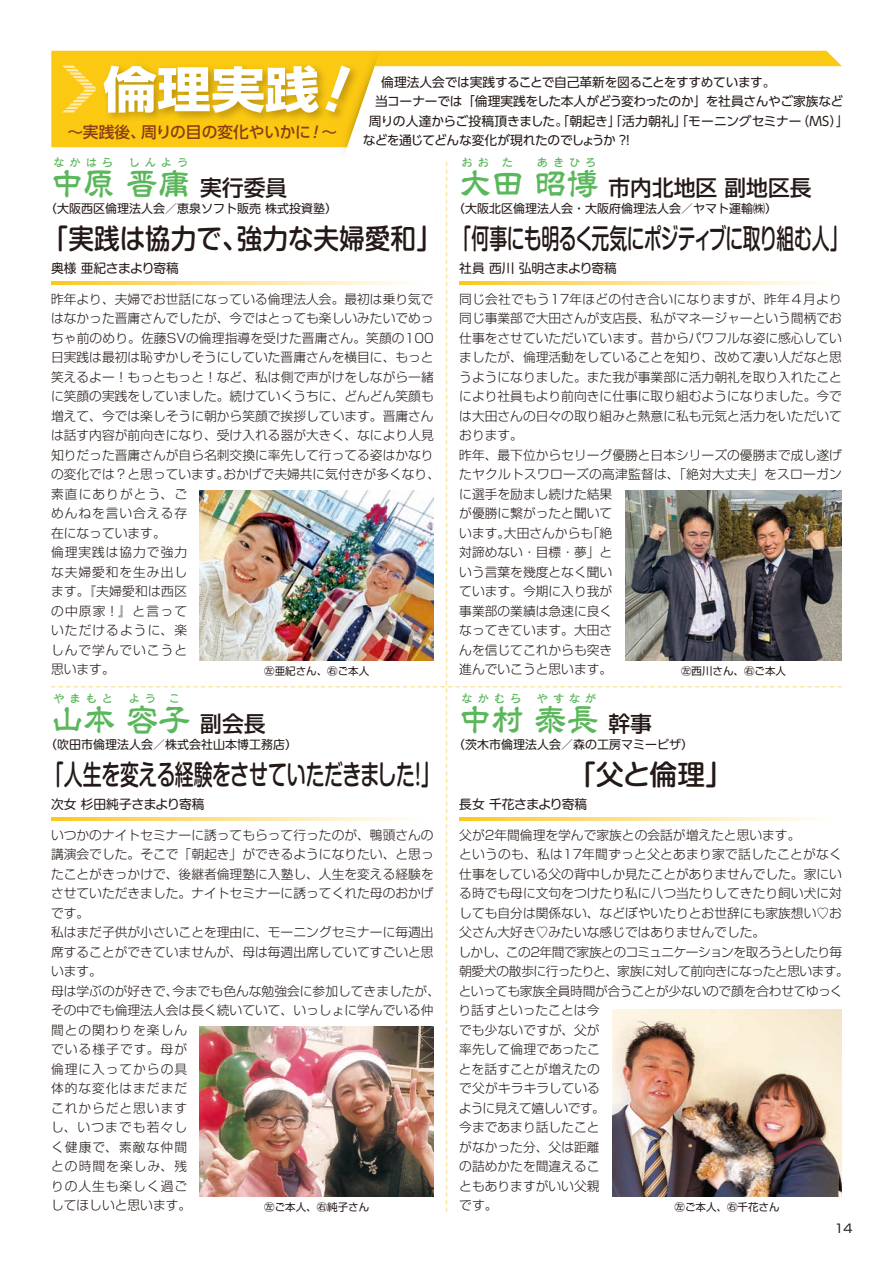
<style>
.page{position:relative;width:893px;height:1263px;background:#fff}
.page>*{position:absolute;margin:0;border:0;box-sizing:border-box;transform-origin:0 0}
.t1{font:700 49.05px "UD Shin Go Pr 6";color:#fff;scale:1.1 1}
.t2{font:500 32.25px "Reisho 101 Std";color:#5bb75b}
.t3{font:500 27.75px "Shin M Go Pr 6";letter-spacing:-.02em;color:#231916;scale:.93 1}
.t4{font:500 27.75px "Shin M Go Pr 6";letter-spacing:-.02em;color:#231916;scale:.68 1}
.t5{font:500 27.75px "Shin M Go Pr 6";letter-spacing:-.02em;color:#231916}
.t6{font:500 21.75px "Shin Go Pr 6";color:#231916}
.t7{font:500 15.75px "UD Shin Go Pr 6";letter-spacing:-.005em;color:#8e3d15}
.t8{font:300 12.75px/19.5px "Shin Go Pr 6";color:#231916}
.t9{font:300 12.75px/19.5px "Shin Go Pr 6";letter-spacing:.075em;color:#231916}
.t10{font:12.75px "UD Shin Go Pr 6";letter-spacing:-.025em;color:#231916}
.t11{font:300 12.75px "Shin Go Pr 6";letter-spacing:.02em;color:#231916}
.t12{font:12.75px "Shin M Go Pr 6";letter-spacing:-.015em;color:#231916}
.t13{font:12.75px "UD Shin Go Pr 6";color:#231916}
.t14{font:12px "Shin M Go Pr 6";color:#231916}
.t15{font:500 12px "Reisho 101 Std";letter-spacing:.345em;color:#5bb75b}
.t16{font:12px "Shin Go Pr 6";color:#231916}
.t17{font:10.5px "Shin Go Pr 6";color:#231916}
</style>
<div class="page">
<img style="left:51px;top:50px;width:791px;height:1162px">
<h1 class="t1" style="left:103px;top:49px;width:198px">倫理実践</h1>
<p class="t7" style="left:67px;top:119px;width:80px">～実践後、</p>
<p class="t7" style="left:141px;top:119px;width:197px">周りの目の変化やいかに ~!</p>
<p class="t10" style="left:381px;top:72px;width:396px">倫理法人会では実践することで自己革新を図ることをすすめています。</p>
<p class="t10" style="left:375px;top:91px;width:470px">当コーナーでは「倫理実践をした本人がどう変わったのか」を社員さんやご家族など</p>
<p class="t13" style="left:369px;top:111px;width:434px">周りの人達からご投稿頂きました。「朝起き」「活力朝礼」「モーニングセミナー</p>
<p class="t10" style="left:796px;top:111px;width:54px">（MS）」</p>
<p class="t10" style="left:363px;top:130px;width:268px">などを通じてどんな変化が現れたのでしょうか !?</p>
<p class="t15" style="left:461px;top:153px;width:30px">おお</p>
<p class="t15" style="left:502px;top:153px;width:13px">た</p>
<p class="t15" style="left:537px;top:153px;width:62px">あきひろ</p>
<p class="t15" style="left:53px;top:153px;width:62px">なかはら</p>
<p class="t15" style="left:128px;top:153px;width:62px">しんよう</p>
<h2 class="t2" style="left:459px;top:159px;width:141px">大田昭博</h2>
<h2 class="t2" style="left:51px;top:159px;width:141px">中原晋庸</h2>
<h3 class="t6" style="left:200px;top:170px;width:88px">実行委員</h3>
<p class="t14" style="left:45px;top:199px;width:293px">（大阪西区倫理法人会／恵泉ソフト販売株式投資塾(</p>
<h3 class="t3" style="left:237px;top:216px;width:658px">強力な夫婦愛和「「何事にも明るく元気にポジティブに取り組む人「</h3>
<h3 class="t6" style="left:608px;top:170px;width:204px">市内北地区副地区長</h3>
<p class="t14" style="left:453px;top:199px;width:326px">（大阪北区倫理法人会・大阪府倫理法人会／ヤマト運輸㈱(</p>
<h3 class="t3" style="left:43px;top:216px;width:222px">「実践は協力で、</h3>
<p class="t12" style="left:51px;top:258px;width:129px">奥様亜紀さまより寄稿</p>
<p class="t12" style="left:459px;top:258px;width:159px">社員西川弘明さまより寄稿</p>
<p class="t8" style="left:51px;top:288px;width:384px">昨年より、夫婦でお世話になっている倫理法人会。最初は乗り気で</p>
<p class="t8" style="left:51px;top:308px;width:384px">はなかった晋庸さんでしたが、今ではとっても楽しいみたいでめっ</p>
<p class="t8" style="left:51px;top:327px;width:384px">ちゃ前のめり。佐藤SVの倫理指導を受けた晋庸さん。笑顔の100</p>
<p class="t8" style="left:51px;top:347px;width:384px">日実践は最初は恥ずかしそうにしていた晋庸さんを横目に、もっと</p>
<p class="t8" style="left:51px;top:366px;width:384px">笑えるよー！もっともっと！など、私は側で声がけをしながら一緒</p>
<p class="t8" style="left:51px;top:386px;width:384px">に笑顔の実践をしていました。続けていくうちに、どんどん笑顔も</p>
<p class="t8" style="left:51px;top:405px;width:384px">増えて、今では楽しそうに朝から笑顔で挨拶しています。晋庸さん</p>
<p class="t8" style="left:51px;top:424px;width:384px">は話す内容が前向きになり、受け入れる器が大きく、なにより人見</p>
<p class="t8" style="left:51px;top:444px;width:384px">知りだった晋庸さんが自ら名刺交換に率先して行ってる姿はかなり</p>
<p class="t8" style="left:223px;top:463px;width:218px">おかげで夫婦共に気付きが多くなり、</p>
<p class="t9" style="left:51px;top:463px;width:180px">の変化では？と思っています。素直にありがとう、ご<br>めんねを言い合える存<br>在になっています。<br>倫理実践は協力で強力<br>な夫婦愛和を生み出し<br>ます。『夫婦愛和は西区<br>の中原家！』と言って<br>いただけるように、楽<br>しんで学んでいこうと<br>思います。</p>
<p class="t17" style="left:264px;top:662px;width:106px">㊧亜紀さん、㊨ご本人</p>
<p class="t15" style="left:53px;top:689px;width:62px">やまもと</p>
<p class="t15" style="left:128px;top:689px;width:30px">よう</p>
<p class="t15" style="left:169px;top:689px;width:13px">こ</p>
<h2 class="t2" style="left:51px;top:695px;width:141px">山本容子</h2>
<h3 class="t6" style="left:200px;top:705px;width:67px">副会長</h3>
<p class="t14" style="left:45px;top:735px;width:254px">（吹田市倫理法人会／株式会社山本博工務店(</p>
<h3 class="t4" style="left:45px;top:751px;width:546px">「人生を変える経験をさせていただきました</h3>
<p class="t12" style="left:51px;top:794px;width:155px">次女杉田純子さまより寄稿</p>
<h3 class="t4" style="left:408px;top:751px;width:48px">「!</h3>
<p class="t8" style="left:51px;top:824px;width:384px">いつかのナイトセミナーに誘ってもらって行ったのが、鴨頭さんの</p>
<p class="t8" style="left:51px;top:843px;width:384px">講演会でした。そこで「朝起き」ができるようになりたい、と思っ</p>
<p class="t8" style="left:51px;top:863px;width:384px">たことがきっかけで、後継者倫理塾に入塾し、人生を変える経験を</p>
<p class="t8" style="left:51px;top:882px;width:384px">させていただきました。ナイトセミナーに誘ってくれた母のおかげ</p>
<p class="t8" style="left:51px;top:902px;width:40px">です。</p>
<p class="t8" style="left:51px;top:921px;width:384px">私はまだ子供が小さいことを理由に、モーニングセミナーに毎週出</p>
<p class="t8" style="left:51px;top:941px;width:384px">席することができていませんが、母は毎週出席していてすごいと思</p>
<p class="t8" style="left:51px;top:960px;width:52px">います。</p>
<p class="t8" style="left:172px;top:980px;width:269px">今までも色んな勉強会に参加してきましたが、</p>
<p class="t9" style="left:51px;top:980px;width:384px">母は学ぶのが好きで、<br>その中でも倫理法人会は長く続いていて、いっしょに学んでいる仲間との関わりを楽しん<br>でいる様子です。母が<br>倫理に入ってからの具<br>体的な変化はまだまだ<br>これからだと思います<br>し、いつまでも若々し<br>く健康で、素敵な仲間<br>との時間を楽しみ、残<br>りの人生も楽しく過ご<br>してほしいと思います。</p>
<p class="t17" style="left:264px;top:1198px;width:106px">㊧ご本人、㊨純子さん</p>
<p class="t11" style="left:459px;top:288px;width:384px">同じ会社でもう17年ほどの付き合いになりますが、昨年４月より</p>
<p class="t8" style="left:459px;top:308px;width:384px">同じ事業部で大田さんが支店長、私がマネージャーという間柄でお</p>
<p class="t8" style="left:459px;top:327px;width:384px">仕事をさせていただいています。昔からパワフルな姿に感心してい</p>
<p class="t8" style="left:459px;top:347px;width:384px">ましたが、倫理活動をしていることを知り、改めて凄い人だなと思</p>
<p class="t8" style="left:459px;top:366px;width:384px">うようになりました。また我が事業部に活力朝礼を取り入れたこと</p>
<p class="t8" style="left:459px;top:386px;width:384px">により社員もより前向きに仕事に取り組むようになりました。今で</p>
<p class="t8" style="left:459px;top:405px;width:384px">は大田さんの日々の取り組みと熱意に私も元気と活力をいただいて</p>
<p class="t8" style="left:459px;top:424px;width:65px">おります。</p>
<p class="t8" style="left:459px;top:444px;width:384px">昨年、最下位からセリーグ優勝と日本シリーズの優勝まで成し遂げ</p>
<p class="t11" style="left:459px;top:464px;width:384px">たヤクルトスワローズの高津監督は、「絶対大丈夫」をスローガン</p>
<p class="t8" style="left:459px;top:483px;width:155px">に選手を励まし続けた結果</p>
<p class="t8" style="left:459px;top:502px;width:155px">が優勝に繋がったと聞いて</p>
<p class="t8" style="left:587px;top:522px;width:27px">「絶</p>
<p class="t8" style="left:504px;top:522px;width:91px">大田さんからも</p>
<p class="t8" style="left:459px;top:522px;width:155px">います。<br>対諦めない・目標・夢」という言葉を幾度となく聞いています。今期に入り我が事業部の業績は急速に良くなってきています。大田さんを信じてこれからも突き進んでいこうと思います。</p>
<p class="t17" style="left:681px;top:662px;width:107px">㊧西川さん、㊨ご本人</p>
<p class="t15" style="left:461px;top:689px;width:62px">なかむら</p>
<p class="t15" style="left:537px;top:689px;width:62px">やすなが</p>
<h2 class="t2" style="left:459px;top:695px;width:141px">中村泰長</h2>
<h3 class="t6" style="left:608px;top:705px;width:45px">幹事</h3>
<p class="t14" style="left:453px;top:735px;width:241px">（茨木市倫理法人会／森の工房マミーピザ(</p>
<h3 class="t5" style="left:568px;top:751px;width:166px">「父と倫理「</h3>
<p class="t12" style="left:459px;top:794px;width:129px">長女千花さまより寄稿</p>
<p class="t8" style="left:458px;top:824px;width:392px">父が2年間倫理を学んで家族との会話が増えたと思います。<br>というのも、私は17年間ずっと父とあまり家で話したことがなく仕事をしている父の背中しか見たことがありませんでした。家にいる時でも母に文句をつけたり私に八つ当たりしてきたり飼い犬に対しても自分は関係ない、などぼやいたりとお世辞にも家族想い♡お父さん大好き♡みたいな感じではありませんでした。<br>しかし、この2年間で家族とのコミュニケーションを取ろうとしたり毎朝愛犬の散歩に行ったりと、家族に対して前向きになったと思います。といっても家族全員時間が合うことが少ないので顔を合わせてゆっくり話すといったことは今<br>でも少ないですが、父が<br>率先して倫理であったこ<br>とを話すことが増えたの<br>で父がキラキラしている<br>ように見えて嬉しいです。<br>今まであまり話したこと<br>がなかった分、父は距離<br>の詰めかたを間違えるこ<br>ともありますがいい父親<br>です。</p>
<p class="t17" style="left:675px;top:1198px;width:106px">㊧ご本人、㊨千花さん</p>
<p class="t16" style="left:834px;top:1218px;width:20px">14</p>
</div>
